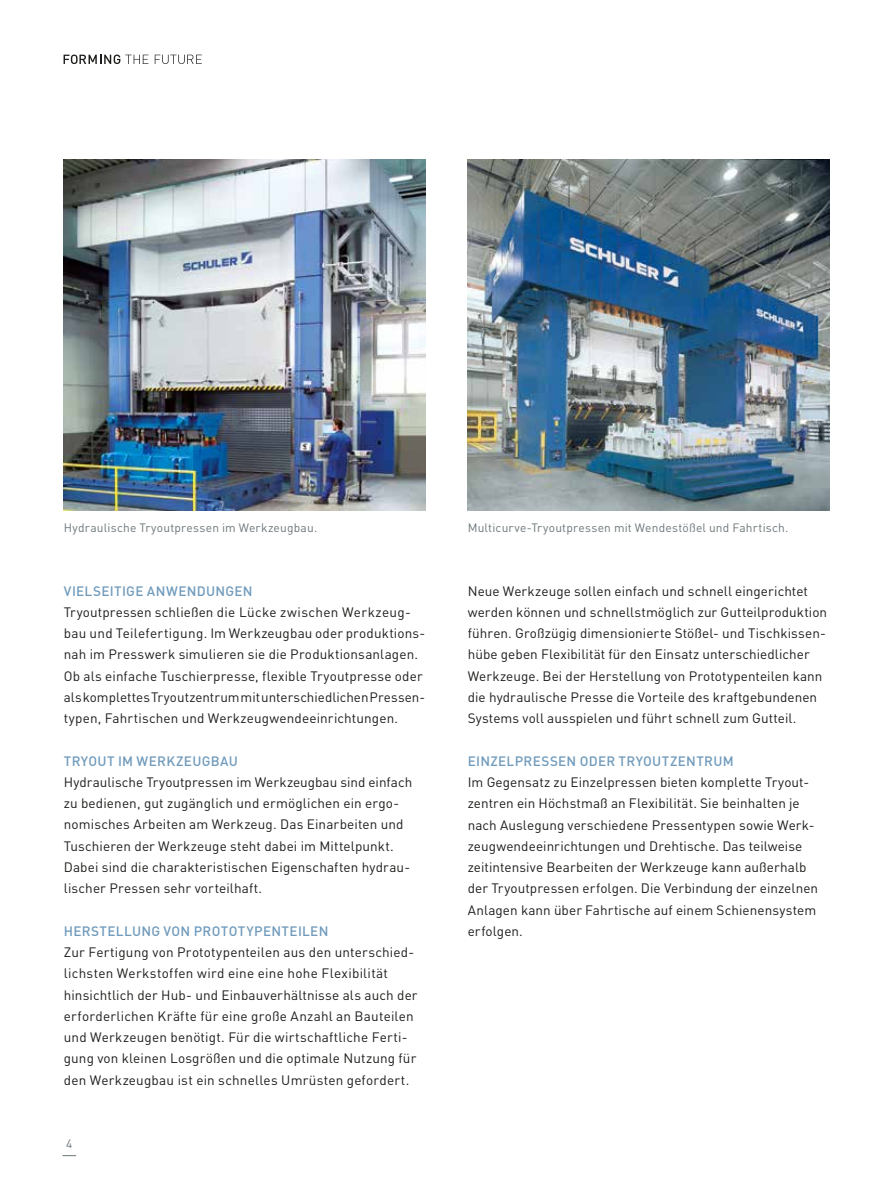
<style>
.page{position:relative;width:893px;height:1191px;background:#fff}
.page>*{position:absolute;margin:0;border:0;box-sizing:border-box;transform-origin:0 0}
.t1{font:13.5px/21.3px "DIN Pro";letter-spacing:.01em;color:#1d1d1b}
.t2{font:500 13.5px "DIN Pro";letter-spacing:.02em;color:#709bbc}
.t3{font:12px "DIN Pro";letter-spacing:.015em;color:#6d767a}
</style>
<div class="page">
<svg style="left:63px;top:1155px;width:13px;height:1px"></svg>
<svg style="left:64px;top:55px;width:84px;height:9px"></svg>
<svg style="left:155px;top:55px;width:47px;height:9px"></svg>
<img style="left:64px;top:159px;width:361px;height:351px">
<img style="left:468px;top:159px;width:361px;height:351px">
<p class="t3" style="left:64px;top:518px;width:255px">Hydraulische Tryoutpressen im Werkzeugbau.</p>
<p class="t3" style="left:468px;top:518px;width:322px">Multicurve-Tryoutpressen mit Wendestößel und Fahrtisch.</p>
<p class="t2" style="left:64px;top:579px;width:190px">VIELSEITIGE ANWENDUNGEN</p>
<p class="t1" style="left:64px;top:600px;width:363px">Tryoutpressen schließen die Lücke zwischen Werkzeug&shy;bau und Teilefertigung. Im Werkzeugbau oder produktions&shy;nah im Presswerk simulieren sie die Produktionsanlagen.<br>Ob als einfache Tuschierpresse, flexible Tryoutpresse oder als komplettes Tryoutzentrum mit unterschiedlichen Pressen&shy;typen, Fahrtischen und Werkzeugwendeeinrichtungen.</p>
<p class="t2" style="left:64px;top:750px;width:176px">TRYOUT IM WERKZEUGBAU</p>
<p class="t1" style="left:64px;top:770px;width:350px">Hydraulische Tryoutpressen im Werkzeugbau sind einfach zu bedienen, gut zugänglich und ermöglichen ein ergo&shy;nomisches Arbeiten am Werkzeug. Das Einarbeiten und Tuschieren der Werkzeuge steht dabei im Mittelpunkt.<br>Dabei sind die charakteristischen Eigenschaften hydrau&shy;lischer Pressen sehr vorteilhaft.</p>
<p class="t2" style="left:64px;top:920px;width:266px">HERSTELLUNG VON PROTOTYPENTEILEN</p>
<p class="t1" style="left:64px;top:940px;width:355px">Zur Fertigung von Prototypenteilen aus den unterschied&shy;lichsten Werkstoffen wird eine eine hohe Flexibilität hinsichtlich der Hub- und Einbauverhältnisse als auch der erforderlichen Kräfte für eine große Anzahl an Bauteilen und Werkzeugen benötigt. Für die wirtschaftliche Ferti&shy;gung von kleinen Losgrößen und die optimale Nutzung für den Werkzeugbau ist ein schnelles Umrüsten gefordert.</p>
<p class="t3" style="left:66px;top:1134px;width:8px">4</p>
<p class="t1" style="left:468px;top:578px;width:361px">Neue Werkzeuge sollen einfach und schnell eingerichtet werden können und schnellstmöglich zur Gutteilproduktion führen. Großzügig dimensionierte Stößel- und Tischkissen&shy;hübe geben Flexibilität für den Einsatz unterschiedlicher Werkzeuge. Bei der Herstellung von Prototypenteilen kann die hydraulische Presse die Vorteile des kraftgebundenen Systems voll ausspielen und führt schnell zum Gutteil.</p>
<p class="t2" style="left:468px;top:750px;width:267px">EINZELPRESSEN ODER TRYOUTZENTRUM</p>
<p class="t1" style="left:468px;top:770px;width:352px">Im Gegensatz zu Einzelpressen bieten komplette Tryout&shy;zentren ein Höchstmaß an Flexibilität. Sie beinhalten je nach Auslegung verschiedene Pressentypen sowie Werk&shy;zeugwendeeinrichtungen und Drehtische. Das teilweise zeitintensive Bearbeiten der Werkzeuge kann außerhalb der Tryoutpressen erfolgen. Die Verbindung der einzelnen Anlagen kann über Fahrtische auf einem Schienensystem erfolgen.</p>
</div>
